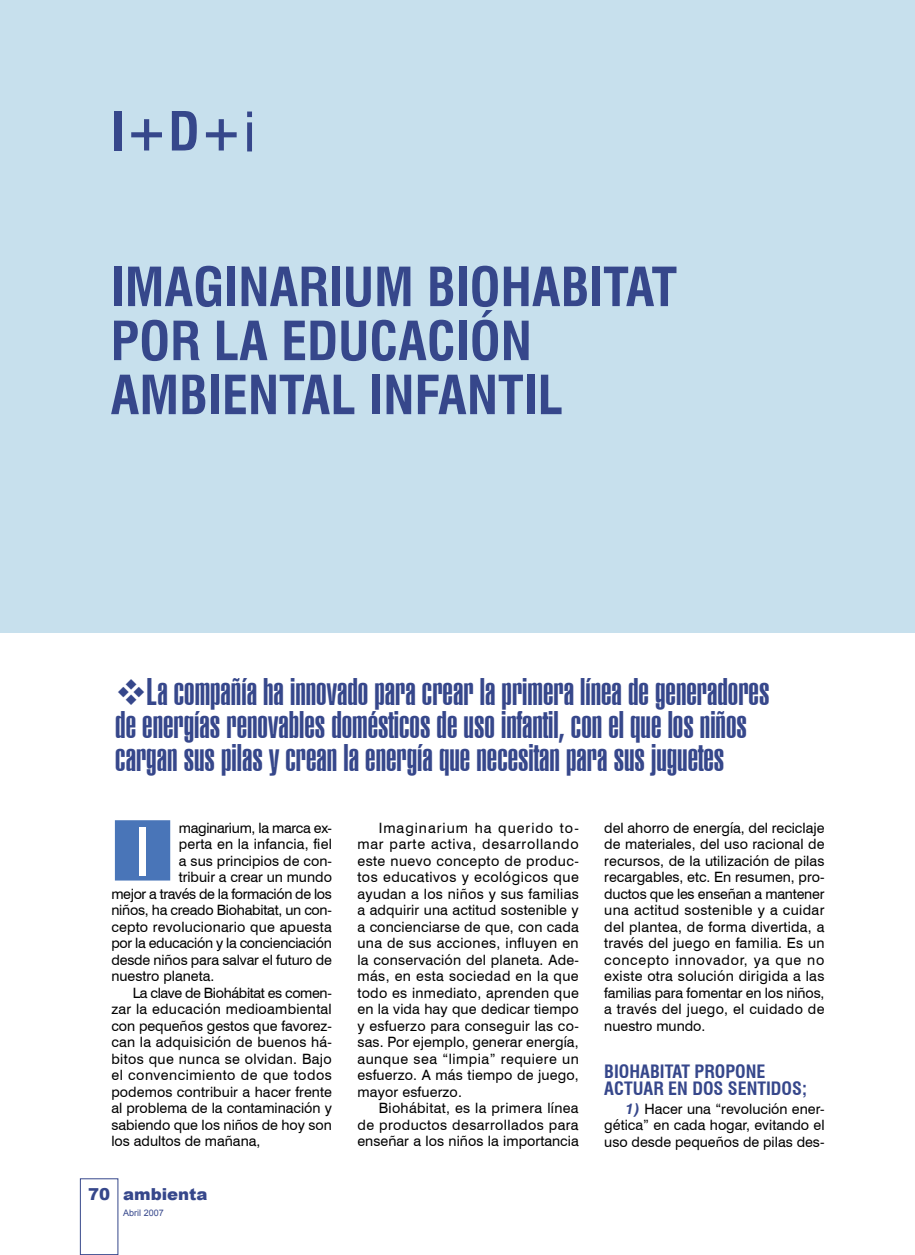
<style>
.page{position:relative;width:915px;height:1255px;background:#fff}
.page>*{position:absolute;margin:0;border:0;box-sizing:border-box;transform-origin:0 0}
.t1{font:67.5px "Swiss 721 BT";color:#fff}
.titular_reportaje{font:700 condensed 52.5px/54px "Swiss 721 BT";color:#36478b}
.sumario{font:900 extra-condensed 37.5px/33px "Swiss 911 BT";color:#36478b}
.Ladillo{font:700 condensed 18px/16.5px "Swiss 721 BT";color:#36478b}
.t2{font:900 16.5px "Arial";color:#36478b}
.Texto_general{font:14.25px/16.5px "Swiss 721 BT";color:#000;text-align:justify}
.Texto_general-2{font:14.25px "Swiss 721 BT";letter-spacing:-.02em;color:#000}
.Texto_general-3{font:14.25px "Swiss 721 BT";letter-spacing:-.025em;color:#000}
.t3{font:9px "Arial";color:#36478b}
.s1{font-weight:400;font-stretch:normal;font-size:55.5px}
.s2{font-weight:700;font-style:italic;font-size:15px;color:#36478b}
</style>
<div class="page">
<div style="left:80px;top:1178px;width:38px;height:76px;border:1px solid #36478b"></div>
<div style="left:0;top:0;width:914px;height:632px;background:#c7e0ed"></div>
<div style="left:117px;top:822px;width:51px;height:56px;background:#4975b8"></div>
<div style="left:115px;top:820px;width:55px;height:60px;border:4px solid #4975b8"></div>
<p class="titular_reportaje" style="left:111px;top:104px;width:146px">I+D+<span class="s1">i</span></p>
<p class="titular_reportaje" style="left:111px;top:260px;width:567px">IMAGINARIUM BIOHABITAT</p>
<p class="titular_reportaje" style="left:111px;top:314px;width:454px">POR LA EDUCACIÓN<br>AMBIENTAL INFANTIL</p>
<p class="sumario" style="left:115px;top:675px;width:655px">❖La compañía ha innovado para crear la primera línea de generadores de energías renovables domésticos de uso infantil, con el que los niños cargan sus pilas y crean la energía que necesitan para sus juguetes</p>
<p class="Texto_general-2" style="left:179px;top:818px;width:155px">maginarium, la marca ex-</p>
<p class="Texto_general" style="left:179px;top:835px;width:155px">perta en la infancia, fiel</p>
<p class="Texto_general" style="left:179px;top:852px;width:155px">a sus principios de con-</p>
<p class="Texto_general" style="left:179px;top:868px;width:155px">tribuir a crear un mundo</p>
<p class="Texto_general-3" style="left:111px;top:884px;width:222px">mejor a través de la formación de los</p>
<p class="Texto_general" style="left:111px;top:901px;width:222px">niños, ha creado Biohabitat, un con-</p>
<p class="Texto_general" style="left:111px;top:918px;width:222px">cepto revolucionario que apuesta</p>
<p class="Texto_general-2" style="left:111px;top:934px;width:222px">por la educación y la concienciación</p>
<p class="Texto_general" style="left:111px;top:951px;width:222px">desde niños para salvar el futuro de</p>
<p class="Texto_general" style="left:111px;top:967px;width:104px">nuestro planeta.</p>
<p class="Texto_general" style="left:111px;top:984px;width:222px;text-indent:21px">La clave de Biohábitat es comen&shy;zar la educación medioambiental con pequeños gestos que favorez&shy;can la adquisición de buenos há&shy;bitos que nunca se olvidan. Bajo el convencimiento de que todos podemos contribuir a hacer frente al problema de la contaminación y sabiendo que los niños de hoy son los adultos de mañana,</p>
<p class="t1" style="left:134px;top:811px;width:19px">I</p>
<p class="t2" style="left:88px;top:1181px;width:24px">70</p>
<p class="t2" style="left:123px;top:1181px;width:86px">ambienta</p>
<p class="t3" style="left:123px;top:1207px;width:42px">Abril 2007</p>
<p class="Texto_general" style="left:357px;top:819px;width:223px;text-indent:21px">Imaginarium ha querido to&shy;mar parte activa, desarrollando este nuevo concepto de produc&shy;tos educativos y ecológicos que ayudan a los niños y sus familias a adquirir una actitud sostenible y a concienciarse de que, con cada una de sus acciones, influyen en la conservación del planeta. Ade&shy;más, en esta sociedad en la que todo es inmediato, aprenden que en la vida hay que dedicar tiempo y esfuerzo para conseguir las co&shy;sas. Por ejemplo, generar energía, aunque sea “limpia” requiere un esfuerzo. A más tiempo de juego, mayor esfuerzo.</p>
<p class="Texto_general" style="left:357px;top:1099px;width:223px;text-indent:21px">Biohábitat, es la primera línea de productos desarrollados para enseñar a los niños la importancia</p>
<p class="Texto_general" style="left:604px;top:819px;width:222px">del ahorro de energía, del reciclaje de materiales, del uso racional de recursos, de la utilización de pilas recargables, etc. En resumen, pro&shy;ductos que les enseñan a mantener una actitud sostenible y a cuidar del plantea, de forma divertida, a través del juego en familia. Es un concepto innovador, ya que no existe otra solución dirigida a las familias para fomentar en los niños, a través del juego, el cuidado de nuestro mundo.</p>
<p class="Ladillo" style="left:604px;top:1063px;width:204px">BIOHABITAT PROPONE<br>ACTUAR EN DOS SENTIDOS;</p>
<p class="Texto_general" style="left:604px;top:1100px;width:222px;text-indent:21px"><span class="s2">1)</span> Hacer una “revolución ener&shy;gética” en cada hogar, evitando el uso desde pequeños de pilas des-</p>
</div>
